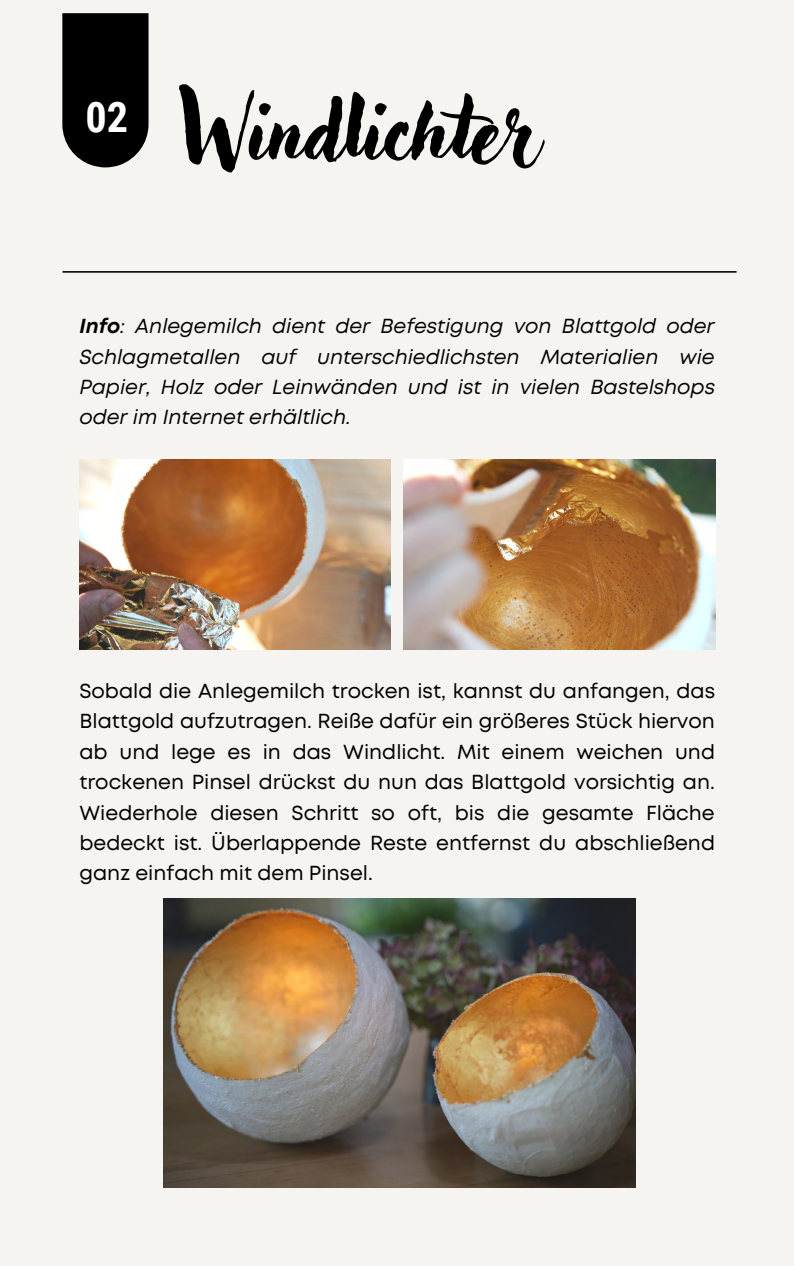
<style>
.page{position:relative;width:794px;height:1266px;background:#fff}
.page>*{position:absolute;margin:0;border:0;box-sizing:border-box;transform-origin:0 0}
.t1{font:85.43px "Adlery Pro";color:#000}
.t2{font:700 42.15px "Roboto Condensed";color:#fff}
.t3{font:20.33px/30.4px "Mont";color:#000;text-align:justify}
.t4{font:italic 20.33px/30.4px "Mont";color:#000;text-align:justify}
.s1{font-weight:700}
</style>
<div class="page">
<div style="left:0;top:0;width:793px;height:1266px;background:#f6f4f1"></div>
<svg style="left:62px;top:13px;width:86px;height:154px;background:#0f0f0f"></svg>
<svg style="left:62px;top:271px;width:674px;height:2px"></svg>
<img style="left:79px;top:459px;width:312px;height:191px">
<img style="left:403px;top:459px;width:311px;height:191px">
<img style="left:163px;top:898px;width:472px;height:289px">
<h2 class="t2" style="left:86px;top:93px;width:44px">02</h2>
<h1 class="t1" style="left:179px;top:92px;width:362px">Windlichter</h1>
<p class="t4" style="left:79px;top:312px;width:636px"><span class="s1">Info</span>: Anlegemilch dient der Befestigung von Blattgold oder Schlagmetallen auf unterschiedlichsten Materialien wie Papier, Holz oder Leinwänden und ist in vielen Bastelshops oder im Internet erhältlich.</p>
<p class="t3" style="left:79px;top:677px;width:636px">Sobald die Anlegemilch trocken ist, kannst du anfangen, das Blattgold aufzutragen. Reiße dafür ein größeres Stück hiervon ab und lege es in das Windlicht. Mit einem weichen und trockenen Pinsel drückst du nun das Blattgold vorsichtig an.<br>Wiederhole diesen Schritt so oft, bis die gesamte Fläche bedeckt ist. Überlappende Reste entfernst du abschließend ganz einfach mit dem Pinsel.</p>
</div>
